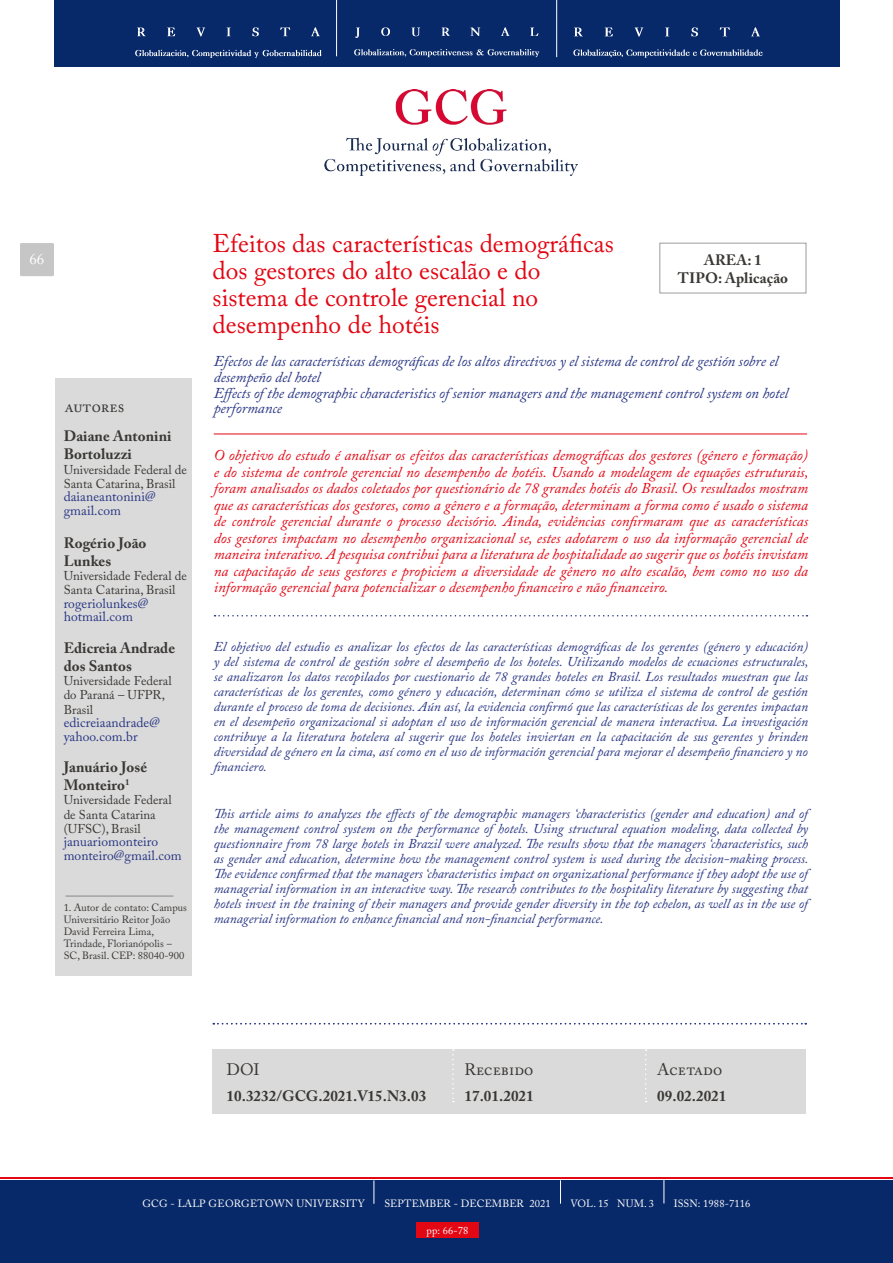
<style>
.page{position:relative;width:893px;height:1263px;background:#fff}
.page>*{position:absolute;margin:0;border:0;box-sizing:border-box;transform-origin:0 0}
.t1{font:25.5px/27px "Adobe Caslon Pro";color:#e30613}
.t2{font:16.5px "Adobe Caslon Pro";letter-spacing:.005em;color:#3a3835}
.t3{font:italic 15px/16.5px "Adobe Caslon Pro";color:#e30613;text-align:justify}
.t4{font:italic 15px/15.8px "Adobe Caslon Pro";letter-spacing:-.005em;color:#283583}
.t5{font:700 15px/18px "Adobe Caslon Pro";letter-spacing:.005em;color:#3a3835}
.t6{font:15px "Adobe Caslon Pro";color:#fff}
.t7{font:italic 13.5px/15px "Adobe Caslon Pro";color:#283583;text-align:justify}
.t8{font:13.5px/13.5px "Adobe Caslon Pro";letter-spacing:-.01em;color:#283583}
.t9{font:12.75px/14.2px "Adobe Caslon Pro";color:#3a3835}
.t10{font:10.5px/12px "Adobe Caslon Pro";letter-spacing:.005em;color:#3a3835}
.t11{font:10.5px "Adobe Caslon Pro";letter-spacing:.01em;color:#fff}
</style>
<div class="page">
<hr style="left:0;top:1177px;width:893px;height:1px;background:#e30613">
<div style="left:0;top:1180px;width:893px;height:83px;background:#082969"></div>
<div style="left:213px;top:1049px;width:593px;height:65px;background:#dadada"></div>
<svg style="left:452px;top:1049px;width:2px;height:53px"></svg>
<svg style="left:645px;top:1049px;width:2px;height:53px"></svg>
<img style="left:325px;top:89px;width:253px;height:87px">
<div style="left:20px;top:243px;width:34px;height:33px;background:#c6c6c6;border-radius:2px"></div>
<div style="left:54px;top:0;width:785px;height:67px;background:#082969"></div>
<svg style="left:137px;top:28px;width:9px;height:8px"></svg>
<svg style="left:167px;top:28px;width:8px;height:8px"></svg>
<svg style="left:197px;top:28px;width:8px;height:8px"></svg>
<svg style="left:226px;top:28px;width:5px;height:8px"></svg>
<svg style="left:252px;top:27px;width:7px;height:9px"></svg>
<svg style="left:280px;top:27px;width:10px;height:9px"></svg>
<svg style="left:311px;top:27px;width:9px;height:9px"></svg>
<svg style="left:135px;top:50px;width:187px;height:8px"></svg>
<svg style="left:354px;top:49px;width:185px;height:8px"></svg>
<svg style="left:355px;top:28px;width:4px;height:10px"></svg>
<svg style="left:381px;top:27px;width:9px;height:9px"></svg>
<svg style="left:412px;top:28px;width:8px;height:8px"></svg>
<svg style="left:441px;top:28px;width:9px;height:8px"></svg>
<svg style="left:470px;top:28px;width:10px;height:8px"></svg>
<svg style="left:501px;top:27px;width:8px;height:9px"></svg>
<svg style="left:530px;top:28px;width:8px;height:8px"></svg>
<svg style="left:575px;top:28px;width:7px;height:8px"></svg>
<svg style="left:605px;top:28px;width:8px;height:8px"></svg>
<svg style="left:635px;top:28px;width:8px;height:9px"></svg>
<svg style="left:666px;top:28px;width:3px;height:8px"></svg>
<svg style="left:691px;top:27px;width:7px;height:9px"></svg>
<svg style="left:719px;top:27px;width:11px;height:9px"></svg>
<svg style="left:751px;top:27px;width:9px;height:9px"></svg>
<svg style="left:573px;top:49px;width:190px;height:9px"></svg>
<hr style="left:336px;top:0;width:1px;height:56px;background:#fff">
<hr style="left:556px;top:0;width:1px;height:57px;background:#fff">
<svg style="left:560px;top:1180px;width:1px;height:24px"></svg>
<svg style="left:374px;top:1180px;width:1px;height:24px"></svg>
<svg style="left:664px;top:1180px;width:1px;height:23px"></svg>
<svg style="left:213px;top:1023px;width:593px;height:1px"></svg>
<hr style="left:214px;top:434px;width:593px;height:1px;background:#e30613">
<div style="left:55px;top:379px;width:137px;height:597px;background:#dadada"></div>
<hr style="left:65px;top:896px;width:108px;height:1px;background:#878787">
<svg style="left:215px;top:615px;width:592px;height:1px"></svg>
<div style="left:660px;top:243px;width:146px;height:50px;border:1px solid #9d9d9c"></div>
<div style="left:416px;top:1222px;width:63px;height:15px;background:#e30613"></div>
<p class="t6" style="left:29px;top:250px;width:16px">66</p>
<p class="t2" style="left:65px;top:396px;width:61px">autores</p>
<p class="t5" style="left:64px;top:427px;width:109px">Daiane Antonini<br>Bortoluzzi</p>
<p class="t9" style="left:64px;top:462px;width:125px">Universidade Federal de<br>Santa Catarina, Brasil</p>
<p class="t8" style="left:64px;top:490px;width:94px">daianeantonini@ gmail.com</p>
<p class="t5" style="left:64px;top:534px;width:84px">Rogério João<br>Lunkes</p>
<p class="t9" style="left:64px;top:568px;width:125px">Universidade Federal de<br>Santa Catarina, Brasil</p>
<p class="t8" style="left:64px;top:596px;width:86px">rogeriolunkes@ hotmail.com</p>
<p class="t5" style="left:64px;top:639px;width:113px">Edicreia Andrade dos Santos</p>
<p class="t9" style="left:64px;top:673px;width:109px">Universidade Federal do Paraná – UFPR,<br>Brasil</p>
<p class="t8" style="left:64px;top:716px;width:98px">edicreiaandrade@ yahoo.com.br</p>
<p class="t5" style="left:64px;top:758px;width:85px">Januário José<br>Monteiro<sup>1</sup></p>
<p class="t9" style="left:64px;top:793px;width:109px">Universidade Federal de Santa Catarina (UFSC), Brasil</p>
<p class="t8" style="left:64px;top:835px;width:120px">januariomonteiro monteiro@gmail.com</p>
<p class="t10" style="left:64px;top:901px;width:125px">1. Autor de contato: Campus<br>Universitário Reitor João<br>David Ferreira Lima,<br>Trindade, Florianópolis –<br>SC, Brasil. CEP: 88040-900</p>
<h1 class="t1" style="left:213px;top:230px;width:403px">Efeitos das características demográficas dos gestores do alto escalão e do sistema de controle gerencial no desempenho de hotéis</h1>
<p class="t5" style="left:678px;top:250px;width:112px;text-align:center">AREA: 1<br>TIPO: Aplicação</p>
<p class="t4" style="left:214px;top:353px;width:576px">Efectos de las características demográficas de los altos directivos y el sistema de control de gestión sobre el desempeño del hotel<br>Effects of the demographic characteristics of senior managers and the management control system on hotel performance</p>
<p class="t3" style="left:214px;top:447px;width:596px">O objetivo do estudo é analisar os efeitos das características demográficas dos gestores (gênero e formação) e do sistema de controle gerencial no desempenho de hotéis. Usando a modelagem de equações estruturais, foram analisados os dados coletados por questionário de 78 grandes hotéis do Brasil. Os resultados mostram que as características dos gestores, como a gênero e a formação, determinam a forma como é usado o sistema de controle gerencial durante o processo decisório. Ainda, evidências confirmaram que as características dos gestores impactam no desempenho organizacional se, estes adotarem o uso da informação gerencial de maneira interativo. A pesquisa contribui para a literatura de hospitalidade ao sugerir que os hotéis invistam na capacitação de seus gestores e propiciem a diversidade de gênero no alto escalão, bem como no uso da informação gerencial para potencializar o desempenho financeiro e não financeiro.</p>
<p class="t7" style="left:214px;top:639px;width:596px">El objetivo del estudio es analizar los efectos de las características demográficas de los gerentes (género y educación) y del sistema de control de gestión sobre el desempeño de los hoteles. Utilizando modelos de ecuaciones estructurales, se analizaron los datos recopilados por cuestionario de 78 grandes hoteles en Brasil. Los resultados muestran que las características de los gerentes, como género y educación, determinan cómo se utiliza el sistema de control de gestión durante el proceso de toma de decisiones. Aún así, la evidencia confirmó que las características de los gerentes impactan en el desempeño organizacional si adoptan el uso de información gerencial de manera interactiva. La investigación contribuye a la literatura hotelera al sugerir que los hoteles inviertan en la capacitación de sus gerentes y brinden diversidad de género en la cima, así como en el uso de información gerencial para mejorar el desempeño financiero y no financiero.</p>
<p class="t7" style="left:214px;top:805px;width:596px">This article aims to analyzes the effects of the demographic managers ‘characteristics (gender and education) and of the management control system on the performance of hotels. Using structural equation modeling, data collected by questionnaire from 78 large hotels in Brazil were analyzed. The results show that the managers ‘characteristics, such as gender and education, determine how the management control system is used during the decision-making process.<br>The evidence confirmed that the managers ‘characteristics impact on organizational performance if they adopt the use of managerial information in an interactive way. The research contributes to the hospitality literature by suggesting that hotels invest in the training of their managers and provide gender diversity in the top echelon, as well as in the use of managerial information to enhance financial and non-financial performance.</p>
<p class="t2" style="left:226px;top:1059px;width:35px">DOI</p>
<p class="t5" style="left:227px;top:1087px;width:201px">10.3232/GCG.2021.V15.N3.03</p>
<p class="t2" style="left:465px;top:1059px;width:70px">Recebido</p>
<p class="t5" style="left:465px;top:1086px;width:71px">17.01.2021</p>
<p class="t2" style="left:657px;top:1059px;width:66px">Acetado</p>
<p class="t5" style="left:657px;top:1086px;width:71px">09.02.2021</p>
<p class="t11" style="left:143px;top:1197px;width:224px">GCG - LALP GEORGETOWN UNIVERSITY</p>
<p class="t11" style="left:384px;top:1197px;width:168px">SEPTEMBER - DECEMBER 2021</p>
<p class="t11" style="left:570px;top:1197px;width:85px">VOL. 15 NUM. 3</p>
<p class="t11" style="left:674px;top:1197px;width:78px">ISSN: 1988-7116</p>
<p class="t11" style="left:426px;top:1224px;width:43px">pp: 66-78</p>
</div>
